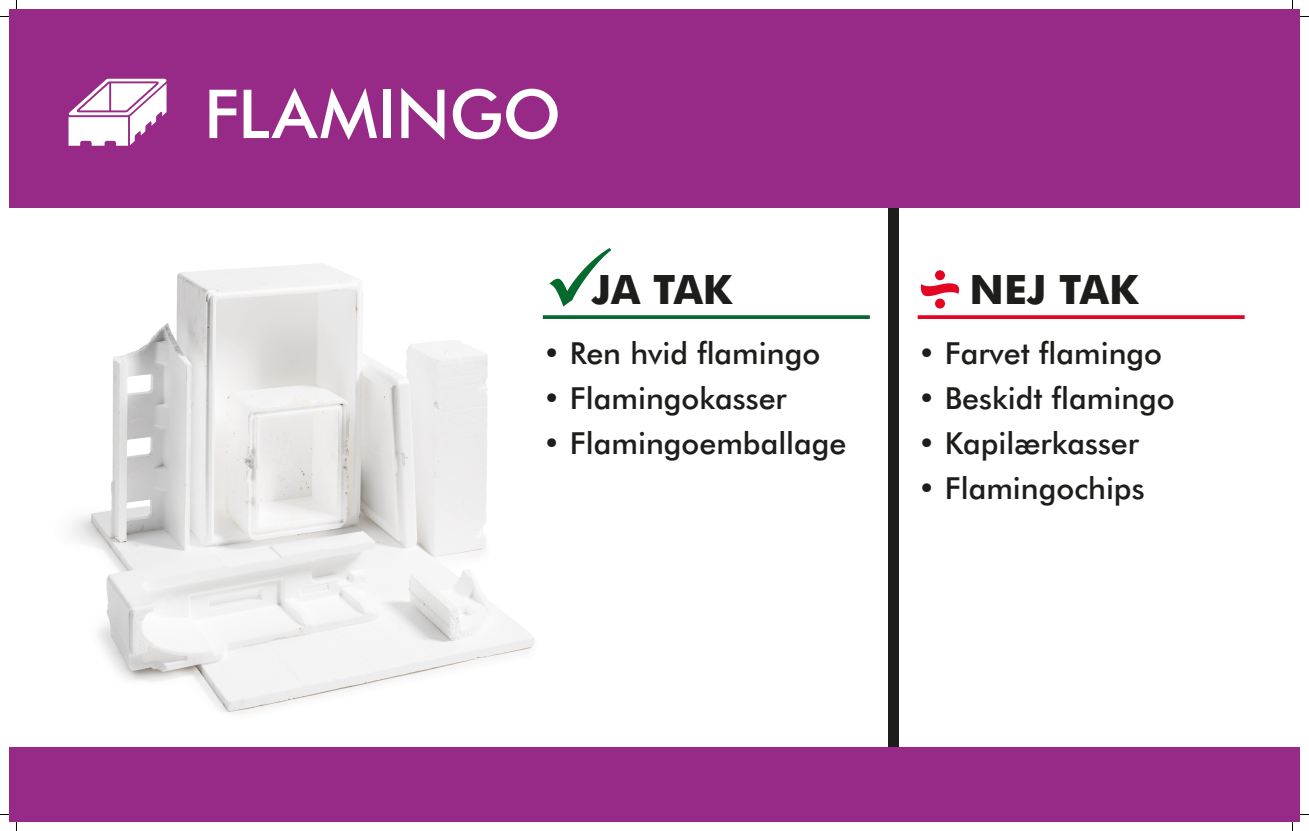
<style>
.page{position:relative;width:1309px;height:831px;background:#fff}
.page>*{position:absolute;margin:0;border:0;box-sizing:border-box;transform-origin:0 0}
.t1{font:500 67.5px "Futura BT";letter-spacing:-.01em;color:#fff}
.t2{font:700 40.5px "Futura BT";color:#1d1d1b}
.t3{font:500 30.38px "Futura BT";color:#1d1d1b}
.s1{color:#06692e}
</style>
<div class="page">
<img style="left:72px;top:264px;width:471px;height:450px">
<div style="left:888px;top:208px;width:11px;height:538px;background:#1d1d1b"></div>
<div style="left:9px;top:9px;width:1290px;height:199px;background:#962a86"></div>
<div style="left:9px;top:746px;width:1290px;height:75px;background:#962a86"></div>
<svg style="left:68px;top:79px;width:99px;height:67px"></svg>
<svg style="left:921px;top:283px;width:38px;height:14px"></svg>
<div style="left:935px;top:270px;width:10px;height:10px;background:#e40522;border-radius:50%"></div>
<div style="left:935px;top:298px;width:10px;height:10px;background:#e40522;border-radius:50%"></div>
<svg style="left:543px;top:315px;width:327px;height:4px"></svg>
<svg style="left:917px;top:315px;width:327px;height:4px"></svg>
<svg style="left:917px;top:316px;width:81px;height:1px"></svg>
<h1 class="t1" style="left:204px;top:73px;width:359px">FLAMINGO</h1>
<h2 class="t2" style="left:543px;top:265px;width:191px"><span class="s1">✓</span>JA TAK</h2>
<p class="t3" style="left:543px;top:334px;width:279px">• Ren hvid flamingo</p>
<p class="t3" style="left:543px;top:379px;width:245px">• Flamingokasser</p>
<p class="t3" style="left:543px;top:424px;width:305px">• Flamingoemballage</p>
<h2 class="t2" style="left:969px;top:265px;width:170px">NEJ TAK</h2>
<p class="t3" style="left:917px;top:334px;width:246px">• Farvet flamingo</p>
<p class="t3" style="left:917px;top:379px;width:258px">• Beskidt flamingo</p>
<p class="t3" style="left:917px;top:424px;width:223px">• Kapilærkasser</p>
<p class="t3" style="left:917px;top:469px;width:228px">• Flamingochips</p>
</div>
